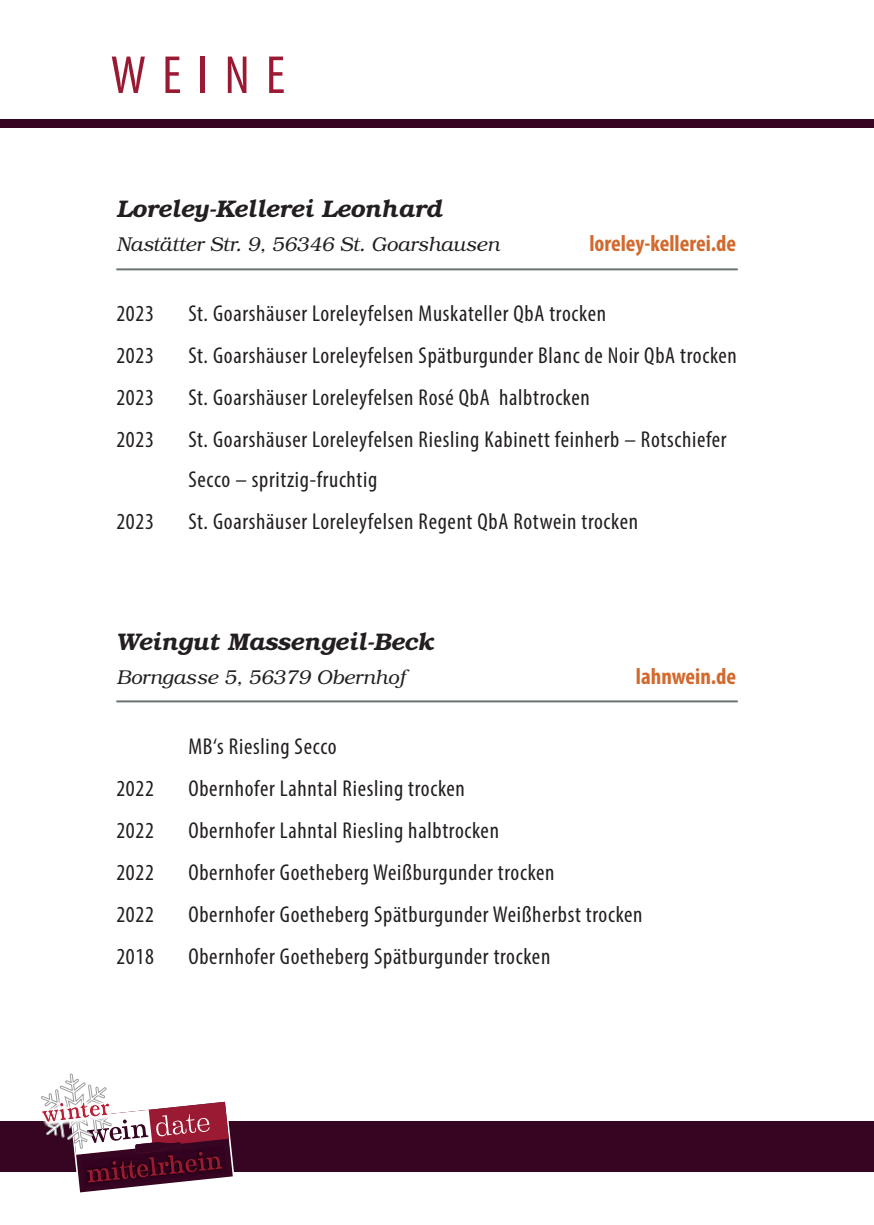
<style>
.page{position:relative;width:874px;height:1225px;background:#fff}
.page>*{position:absolute;margin:0;border:0;box-sizing:border-box;transform-origin:0 0}
.t1{font:condensed 54px "Myriad Pro";letter-spacing:.3em;color:#9a1a33}
.t2{font:italic 700 24px "Te X Gyre Bonum";color:#231f20}
.t3{font:condensed 23px/40px "Myriad Pro";letter-spacing:.03em;color:#231f20}
.t4{font:700 condensed 23px "Myriad Pro";color:#d2692d}
.t5{font:italic 20px "Te X Gyre Bonum";color:#231f20}
</style>
<div class="page">
<div style="left:0;top:1121px;width:873px;height:50px;background:#360522"></div>
<div style="left:0;top:119px;width:873px;height:8px;background:#360522"></div>
<div style="left:38px;top:1098px;width:77px;height:29px;background:#fff;opacity:.95"></div>
<svg style="left:41px;top:1073px;width:193px;height:120px"></svg>
<hr style="left:116px;top:268px;width:621px;height:2px;background:#69756f">
<hr style="left:116px;top:700px;width:621px;height:2px;background:#69756f">
<h1 class="t1" style="left:111px;top:42px;width:176px">WEINE</h1>
<p class="t2" style="left:116px;top:190px;width:327px">Loreley-Kellerei Leonhard</p>
<p class="t5" style="left:116px;top:230px;width:384px">Nastätter Str. 9, 56346 St. Goarshausen</p>
<p class="t4" style="left:589px;top:229px;width:148px">loreley-kellerei.de</p>
<p class="t3" style="left:116px;top:293px;width:39px">2023</p>
<p class="t3" style="left:188px;top:293px;width:419px">St. Goarshäuser Loreleyfelsen Muskateller QbA trocken</p>
<p class="t3" style="left:116px;top:335px;width:39px">2023</p>
<p class="t3" style="left:188px;top:335px;width:549px">St. Goarshäuser Loreleyfelsen Spätburgunder Blanc de Noir QbA trocken</p>
<p class="t3" style="left:116px;top:377px;width:39px">2023</p>
<p class="t3" style="left:188px;top:377px;width:403px">St. Goarshäuser Loreleyfelsen Rosé QbA halbtrocken</p>
<p class="t3" style="left:116px;top:419px;width:39px">2023</p>
<p class="t3" style="left:188px;top:419px;width:539px">St. Goarshäuser Loreleyfelsen Riesling Kabinett feinherb – Rotschiefer<br>Secco – spritzig-fruchtig</p>
<p class="t3" style="left:116px;top:501px;width:39px">2023</p>
<p class="t3" style="left:188px;top:501px;width:451px">St. Goarshäuser Loreleyfelsen Regent QbA Rotwein trocken</p>
<p class="t2" style="left:116px;top:623px;width:319px">Weingut Massengeil-Beck</p>
<p class="t5" style="left:116px;top:663px;width:290px">Borngasse 5, 56379 Obernhof</p>
<p class="t4" style="left:635px;top:662px;width:102px">lahnwein.de</p>
<p class="t3" style="left:188px;top:726px;width:150px">MB‘s Riesling Secco</p>
<p class="t3" style="left:116px;top:768px;width:39px">2022</p>
<p class="t3" style="left:188px;top:768px;width:278px">Obernhofer Lahntal Riesling trocken</p>
<p class="t3" style="left:116px;top:810px;width:39px">2022</p>
<p class="t3" style="left:188px;top:810px;width:312px">Obernhofer Lahntal Riesling halbtrocken</p>
<p class="t3" style="left:116px;top:852px;width:39px">2022</p>
<p class="t3" style="left:188px;top:852px;width:367px">Obernhofer Goetheberg Weißburgunder trocken</p>
<p class="t3" style="left:116px;top:894px;width:39px">2022</p>
<p class="t3" style="left:188px;top:894px;width:455px">Obernhofer Goetheberg Spätburgunder Weißherbst trocken</p>
<p class="t3" style="left:116px;top:936px;width:39px">2018</p>
<p class="t3" style="left:188px;top:936px;width:363px">Obernhofer Goetheberg Spätburgunder trocken</p>
</div>
